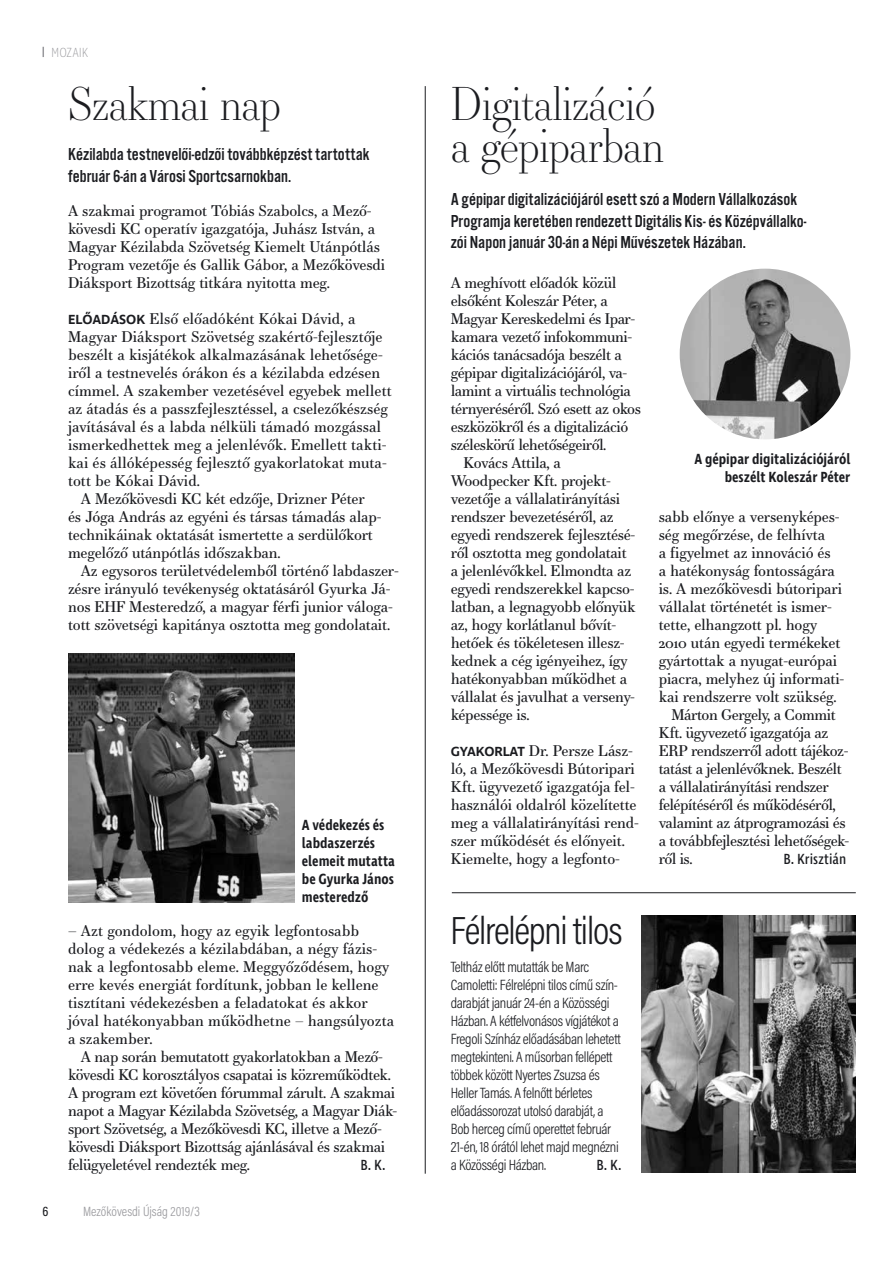
<style>
.page{position:relative;width:893px;height:1263px;background:#fff}
.page>*{position:absolute;margin:0;border:0;box-sizing:border-box;transform-origin:0 0}
.t1{font:300 45px/42px "Essonnes Display";letter-spacing:-.03em;color:#1b1c20}
.t2{font:300 39.6px "Acumin Pro Cond";letter-spacing:-.03em;color:#1b1c20}
.t3{font:18px/21.6px "Alternate Got No 3 D";color:#1b1c20}
.t4{font:15px/18px "Essonnes Text";letter-spacing:-.015em;color:#1b1c20}
.t5{font:300 15px/18px "Acumin Pro Cond";letter-spacing:-.02em;color:#1b1c20}
.t6{font:600 15px/18px "Ingra Cd";color:#1b1c20;text-align:right}
.t7{font:15px "Ingra Cd";color:#1b1c20}
.t8{font:300 13.5px "Acumin Pro Cond";color:#98989c}
.t9{font:200 13.5px "Ingra Cd";color:#98989c}
.t10{font:500 13.5px "Acumin Pro Cond";color:#1b1c20}
.s1{font-family:"Ingra";font-weight:600;font-size:13.5px}
</style>
<div class="page">
<hr style="left:425px;top:86px;width:1px;height:1088px;background:#1b1c20">
<img style="left:680px;top:269px;width:170px;height:170px;border-radius:85px">
<img style="left:68px;top:653px;width:227px;height:249px">
<img style="left:642px;top:915px;width:214px;height:257px">
<hr style="left:452px;top:892px;width:404px;height:1px;background:#1b1c20">
<p class="t9" style="left:51px;top:44px;width:39px">MOZAIK</p>
<h1 class="t1" style="left:68px;top:81px;width:215px">Szakmai nap</h1>
<p class="t3" style="left:68px;top:144px;width:303px">Kézilabda testnevelői-edzői továbbképzést tartottak február 6-án a Városi Sportcsarnokban.</p>
<p class="t4" style="left:68px;top:201px;width:319px">A szakmai programot Tóbiás Szabolcs, a Mező&shy;kövesdi KC operatív igazgatója, Juhász István, a Magyar Kézilabda Szövetség Kiemelt Utánpótlás Program vezetője és Gallik Gábor, a Mezőkövesdi Diáksport Bizottság titkára nyitotta meg.</p>
<p class="t4" style="left:68px;top:309px;width:289px"><span class="s1">ELŐADÁSOK</span> Első előadóként Kókai Dávid, a</p>
<p class="t4" style="left:68px;top:327px;width:316px">Magyar Diáksport Szövetség szakértő-fejlesztője</p>
<p class="t4" style="left:68px;top:345px;width:316px">beszélt a kisjátékok alkalmazásának lehetősége-</p>
<p class="t4" style="left:68px;top:363px;width:314px">iről a testnevelés órákon és a kézilabda edzésen</p>
<p class="t4" style="left:68px;top:381px;width:325px">címmel. A szakember vezetésével egyebek mellett</p>
<p class="t4" style="left:68px;top:399px;width:321px">az átadás és a passzfejlesztéssel, a cselezőkészség</p>
<p class="t4" style="left:68px;top:417px;width:315px">javításával és a labda nélküli támadó mozgással</p>
<p class="t4" style="left:68px;top:435px;width:320px">ismerkedhettek meg a jelenlévők. Emellett takti-</p>
<p class="t4" style="left:68px;top:453px;width:320px">kai és állóképesség fejlesztő gyakorlatokat muta-</p>
<p class="t4" style="left:68px;top:471px;width:134px">tott be Kókai Dávid.</p>
<p class="t4" style="left:81px;top:489px;width:285px">A Mezőkövesdi KC két edzője, Drizner Péter</p>
<p class="t4" style="left:68px;top:507px;width:315px">és Jóga András az egyéni és társas támadás alap-</p>
<p class="t4" style="left:68px;top:525px;width:306px">technikáinak oktatását ismertette a serdülőkort</p>
<p class="t4" style="left:68px;top:543px;width:214px">megelőző utánpótlás időszakban.</p>
<p class="t4" style="left:81px;top:561px;width:319px">Az egysoros területvédelemből történő labdaszer-</p>
<p class="t4" style="left:68px;top:579px;width:324px">zésre irányuló tevékenység oktatásáról Gyurka Já-</p>
<p class="t4" style="left:68px;top:597px;width:326px">nos EHF Mesteredző, a magyar férfi junior váloga-</p>
<p class="t4" style="left:68px;top:615px;width:324px">tott szövetségi kapitánya osztotta meg gondolatait.</p>
<p class="t6" style="left:302px;top:817px;width:95px;text-align:left">A védekezés és labdaszerzés elemeit mutatta be Gyurka János mesteredző</p>
<h1 class="t1" style="left:450px;top:81px;width:215px">Digitalizáció a gépiparban</h1>
<p class="t3" style="left:451px;top:189px;width:357px">A gépipar digitalizációjáról esett szó a Modern Vállalkozások<br>Programja keretében rendezett Digitális Kis- és Középvállalko&shy;zói Napon január 30-án a Népi Művészetek Házában.</p>
<p class="t4" style="left:451px;top:273px;width:167px">A meghívott előadók közül</p>
<p class="t4" style="left:451px;top:291px;width:159px">elsőként Koleszár Péter, a</p>
<p class="t4" style="left:451px;top:309px;width:186px">Magyar Kereskedelmi és Ipar-</p>
<p class="t4" style="left:451px;top:327px;width:183px">kamara vezető infokommuni-</p>
<p class="t4" style="left:451px;top:345px;width:173px">kációs tanácsadója beszélt a</p>
<p class="t4" style="left:451px;top:363px;width:178px">gépipar digitalizációjáról, va-</p>
<p class="t4" style="left:451px;top:381px;width:182px">lamint a virtuális technológia</p>
<p class="t4" style="left:451px;top:399px;width:192px">térnyeréséről. Szó esett az okos</p>
<p class="t4" style="left:451px;top:417px;width:179px">eszközökről és a digitalizáció</p>
<p class="t4" style="left:451px;top:435px;width:157px">széleskörű lehetőségeiről.</p>
<p class="t4" style="left:463px;top:453px;width:99px">Kovács Attila, a</p>
<p class="t4" style="left:451px;top:471px;width:162px">Woodpecker Kft. projekt-</p>
<p class="t4" style="left:451px;top:489px;width:171px">vezetője a vállalatirányítási</p>
<p class="t4" style="left:451px;top:507px;width:165px">rendszer bevezetéséről, az</p>
<p class="t4" style="left:451px;top:525px;width:186px">egyedi rendszerek fejlesztésé-</p>
<p class="t4" style="left:451px;top:543px;width:177px">ről osztotta meg gondolatait</p>
<p class="t4" style="left:451px;top:561px;width:182px">a jelenlévőkkel. Elmondta az</p>
<p class="t4" style="left:451px;top:579px;width:185px">egyedi rendszerekkel kapcso-</p>
<p class="t4" style="left:451px;top:597px;width:186px">latban, a legnagyobb előnyük</p>
<p class="t4" style="left:451px;top:615px;width:167px">az, hogy korlátlanul bővít-</p>
<p class="t4" style="left:451px;top:633px;width:175px">hetőek és tökéletesen illesz-</p>
<p class="t4" style="left:451px;top:651px;width:178px">kednek a cég igényeihez, így</p>
<p class="t4" style="left:451px;top:669px;width:178px">hatékonyabban működhet a</p>
<p class="t4" style="left:451px;top:687px;width:186px">vállalat és javulhat a verseny-</p>
<p class="t4" style="left:451px;top:705px;width:81px">képessége is.</p>
<p class="t4" style="left:451px;top:741px;width:190px"><span class="s1">GYAKORLAT</span> Dr. Persze Lász&shy;ló, a Mezőkövesdi Bútoripari<br>Kft. ügyvezető igazgatója fel&shy;használói oldalról közelítette meg a vállalatirányítási rend&shy;szer működését és előnyeit.<br>Kiemelte, hogy a legfonto-</p>
<p class="t6" style="left:694px;top:451px;width:157px">A gépipar digitalizációjáról beszélt Koleszár Péter</p>
<p class="t4" style="left:659px;top:507px;width:182px">sabb előnye a versenyképes-</p>
<p class="t4" style="left:659px;top:525px;width:168px">ség megőrzése, de felhívta</p>
<p class="t4" style="left:659px;top:543px;width:173px">a figyelmet az innováció és</p>
<p class="t4" style="left:659px;top:561px;width:178px">a hatékonyság fontosságára</p>
<p class="t4" style="left:659px;top:579px;width:185px">is. A mezőkövesdi bútoripari</p>
<p class="t4" style="left:659px;top:597px;width:175px">vállalat történetét is ismer-</p>
<p class="t4" style="left:659px;top:615px;width:160px">tette, elhangzott pl. hogy</p>
<p class="t4" style="left:659px;top:633px;width:183px">2010 után egyedi termékeket</p>
<p class="t4" style="left:659px;top:651px;width:180px">gyártottak a nyugat-európai</p>
<p class="t4" style="left:659px;top:669px;width:187px">piacra, melyhez új informati-</p>
<p class="t4" style="left:659px;top:687px;width:180px">kai rendszerre volt szükség.</p>
<p class="t4" style="left:671px;top:705px;width:166px">Márton Gergely, a Commit</p>
<p class="t4" style="left:659px;top:723px;width:171px">Kft. ügyvezető igazgatója az</p>
<p class="t4" style="left:659px;top:741px;width:191px">ERP rendszerről adott tájékoz-</p>
<p class="t4" style="left:659px;top:759px;width:184px">tatást a jelenlévőknek. Beszélt</p>
<p class="t4" style="left:659px;top:777px;width:171px">a vállalatirányítási rendszer</p>
<p class="t4" style="left:659px;top:795px;width:179px">felépítéséről és működéséről,</p>
<p class="t4" style="left:659px;top:813px;width:189px">valamint az átprogramozási és</p>
<p class="t4" style="left:659px;top:831px;width:192px">a továbbfejlesztési lehetőségek-</p>
<p class="t4" style="left:659px;top:849px;width:36px">ről is.</p>
<p class="t7" style="left:783px;top:850px;width:64px">B. Krisztián</p>
<h2 class="t2" style="left:450px;top:905px;width:174px">Félrelépni tilos</h2>
<p class="t5" style="left:451px;top:958px;width:171px">Teltház előtt mutatták be Marc Camoletti: Félrelépni tilos című szín&shy;darabját január 24-én a Közösségi Házban. A kétfelvonásos vígjátékot a Fregoli Színház előadásában lehetett megtekinteni. A műsorban fellépett többek között Nyertes Zsuzsa és Heller Tamás. A felnőtt bérletes előadássorozat utolsó darabját, a Bob herceg című operettet február 21-én, 18 órától lehet majd megnézni a Közösségi Házban.</p>
<p class="t4" style="left:68px;top:921px;width:328px">– Azt gondolom, hogy az egyik legfontosabb dolog a védekezés a kézilabdában, a négy fázis&shy;nak a legfontosabb eleme. Meggyőződésem, hogy erre kevés energiát fordítunk, jobban le kellene tisztítani védekezésben a feladatokat és akkor jóval hatékonyabban működhetne – hangsúlyozta a szakember.</p>
<p class="t4" style="left:68px;top:1047px;width:331px;text-indent:13px">A nap során bemutatott gyakorlatokban a Mező&shy;kövesdi KC korosztályos csapatai is közreműködtek.<br>A program ezt követően fórummal zárult. A szakmai napot a Magyar Kézilabda Szövetség, a Magyar Diák&shy;sport Szövetség, a Mezőkövesdi KC, illetve a Mező&shy;kövesdi Diáksport Bizottság ajánlásával és szakmai felügyeletével rendezték meg.</p>
<p class="t7" style="left:361px;top:1156px;width:26px">B. K.</p>
<p class="t7" style="left:596px;top:1156px;width:26px">B. K.</p>
<p class="t10" style="left:43px;top:1202px;width:7px">6</p>
<p class="t8" style="left:83px;top:1202px;width:118px">Mezőkövesdi Újság 2019/3</p>
</div>
